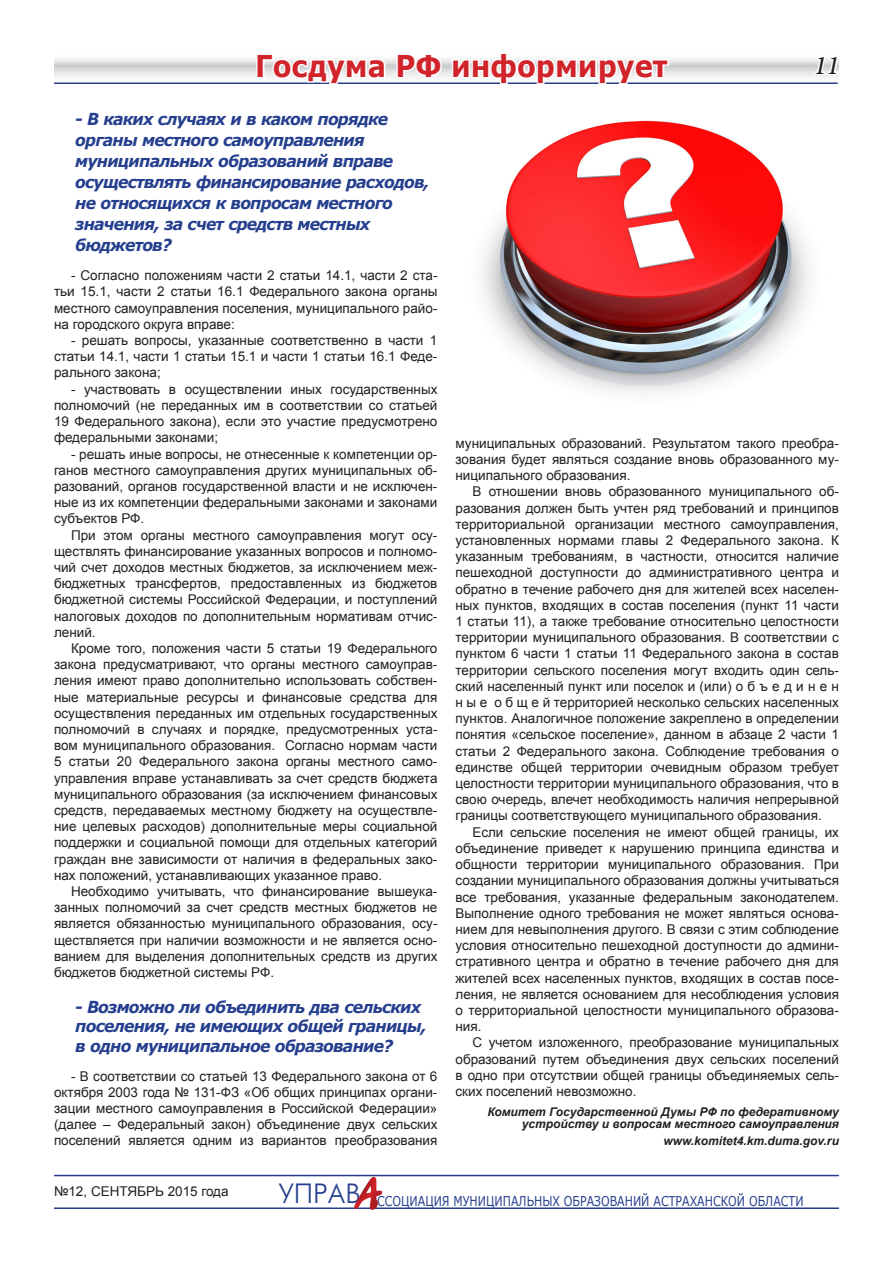
<style>
.page{position:relative;width:893px;height:1263px;background:#fff}
.page>*{position:absolute;margin:0;border:0;box-sizing:border-box;transform-origin:0 0}
.t1{font:44.7px "Tagir CTT";color:#d1232a}
.t2{font:700 30px "Verdana";color:#d1232a;scale:.91 1}
.t3{font:italic 500 27px "Minion Pro";color:#231f20}
.t4{font:italic 700 16.5px/21px "Verdana";letter-spacing:-.05em;color:#253f8e;scale:.95 1}
.t5{font:13.5px/16.2px "Arial";color:#231f20;text-align:justify}
.t6{font:13.5px "Verdana";color:#253f8e;scale:.82 1}
.t7{font:italic 700 12px/12px "Arial";color:#231f20;text-align:right}
</style>
<div class="page">
<hr style="left:54px;top:1175px;width:785px;height:1px;background:#253f8e">
<svg style="left:54px;top:59px;width:784px;height:25px"></svg>
<svg style="left:812px;top:59px;width:27px;height:18px"></svg>
<hr style="left:54px;top:1207px;width:785px;height:2px;background:#253f8e">
<div style="left:346px;top:1165px;width:58px;height:63px;background:#231f20;opacity:.5"></div>
<svg style="left:255px;top:59px;width:132px;height:25px"></svg>
<svg style="left:395px;top:59px;width:49px;height:21px"></svg>
<svg style="left:450px;top:59px;width:221px;height:25px"></svg>
<img style="left:481px;top:120px;width:330px;height:274px">
<h2 class="t2" style="left:255px;top:47px;width:455px">Госдума РФ информирует</h2>
<p class="t4" style="left:75px;top:108px;width:374px">- В каких случаях и в каком порядке органы местного самоуправления муниципальных образований вправе осуществлять финансирование расходов, не относящихся к вопросам местного значения, за счет средств местных бюджетов?</p>
<p class="t5" style="left:54px;top:268px;width:385px;text-indent:17px">- Согласно положениям части 2 статьи 14.1, части 2 ста&shy;тьи 15.1, части 2 статьи 16.1 Федерального закона органы местного самоуправления поселения, муниципального райо&shy;на городского округа вправе:</p>
<p class="t5" style="left:54px;top:332px;width:385px;text-indent:17px">- решать вопросы, указанные соответственно в части 1 статьи 14.1, части 1 статьи 15.1 и части 1 статьи 16.1 Феде&shy;рального закона;</p>
<p class="t5" style="left:54px;top:381px;width:385px;text-indent:17px">- участвовать в осуществлении иных государственных полномочий (не переданных им в соответствии со статьей 19 Федерального закона), если это участие предусмотрено федеральными законами;</p>
<p class="t5" style="left:54px;top:446px;width:385px;text-indent:17px">- решать иные вопросы, не отнесенные к компетенции ор&shy;ганов местного самоуправления других муниципальных об&shy;разований, органов государственной власти и не исключен&shy;ные из их компетенции федеральными законами и законами субъектов РФ.</p>
<p class="t5" style="left:54px;top:527px;width:385px;text-indent:17px">При этом органы местного самоуправления могут осу&shy;ществлять финансирование указанных вопросов и полномо&shy;чий счет доходов местных бюджетов, за исключением меж&shy;бюджетных трансфертов, предоставленных из бюджетов бюджетной системы Российской Федерации, и поступлений налоговых доходов по дополнительным нормативам отчис&shy;лений.</p>
<p class="t5" style="left:54px;top:640px;width:385px;text-indent:17px">Кроме того, положения части 5 статьи 19 Федерального закона предусматривают, что органы местного самоуправ&shy;ления имеют право дополнительно использовать собствен&shy;ные материальные ресурсы и финансовые средства для осуществления переданных им отдельных государственных полномочий в случаях и порядке, предусмотренных уста&shy;вом муниципального образования. Согласно нормам части 5 статьи 20 Федерального закона органы местного само&shy;управления вправе устанавливать за счет средств бюджета муниципального образования (за исключением финансовых средств, передаваемых местному бюджету на осуществле&shy;ние целевых расходов) дополнительные меры социальной поддержки и социальной помощи для отдельных категорий граждан вне зависимости от наличия в федеральных зако&shy;нах положений, устанавливающих указанное право.</p>
<p class="t5" style="left:54px;top:883px;width:385px;text-indent:17px">Необходимо учитывать, что финансирование вышеука&shy;занных полномочий за счет средств местных бюджетов не является обязанностью муниципального образования, осу&shy;ществляется при наличии возможности и не является осно&shy;ванием для выделения дополнительных средств из других бюджетов бюджетной системы РФ.</p>
<p class="t4" style="left:75px;top:996px;width:371px;line-height:19.5px">- Возможно ли объединить два сельских поселения, не имеющих общей границы, в одно муниципальное образование?</p>
<p class="t5" style="left:54px;top:1068px;width:385px;text-indent:17px">- В соответствии со статьей 13 Федерального закона от 6 октября 2003 года № 131-ФЗ «Об общих принципах органи&shy;зации местного самоуправления в Российской Федерации» (далее – Федеральный закон) объединение двух сельских поселений является одним из вариантов преобразования</p>
<h3 class="t3" style="left:814px;top:46px;width:27px">11</h3>
<p class="t5" style="left:455px;top:435px;width:385px">муниципальных образований. Результатом такого преобра&shy;зования будет являться создание вновь образованного му&shy;ниципального образования.</p>
<p class="t5" style="left:455px;top:484px;width:385px;text-indent:17px">В отношении вновь образованного муниципального об&shy;разования должен быть учтен ряд требований и принципов территориальной организации местного самоуправления, установленных нормами главы 2 Федерального закона. К указанным требованиям, в частности, относится наличие пешеходной доступности до административного центра и обратно в течение рабочего дня для жителей всех населен&shy;ных пунктов, входящих в состав поселения (пункт 11 части 1 статьи 11), а также требование относительно целостности территории муниципального образования. В соответствии с пунктом 6 части 1 статьи 11 Федерального закона в состав территории сельского поселения могут входить один сель&shy;ский населенный пункт или поселок и (или) о б ъ е д и н е н н ы е о б щ е й территорией несколько сельских населенных пунктов. Аналогичное положение закреплено в определении понятия «сельское поселение», данном в абзаце 2 части 1 статьи 2 Федерального закона. Соблюдение требования о единстве общей территории очевидным образом требует целостности территории муниципального образования, что в свою очередь, влечет необходимость наличия непрерывной границы соответствующего муниципального образования.</p>
<p class="t5" style="left:455px;top:824px;width:385px;text-indent:17px">Если сельские поселения не имеют общей границы, их объединение приведет к нарушению принципа единства и общности территории муниципального образования. При создании муниципального образования должны учитываться все требования, указанные федеральным законодателем.<br>Выполнение одного требования не может являться основа&shy;нием для невыполнения другого. В связи с этим соблюдение условия относительно пешеходной доступности до админи&shy;стративного центра и обратно в течение рабочего дня для жителей всех населенных пунктов, входящих в состав посе&shy;ления, не является основанием для несоблюдения условия о территориальной целостности муниципального образова&shy;ния.</p>
<p class="t5" style="left:455px;top:1034px;width:385px;text-indent:17px">С учетом изложенного, преобразование муниципальных образований путем объединения двух сельских поселений в одно при отсутствии общей границы объединяемых сель&shy;ских поселений невозможно.</p>
<p class="t7" style="left:487px;top:1107px;width:353px">Комитет Государственной Думы РФ по федеративному устройству и вопросам местного самоуправления</p>
<p class="t7" style="left:663px;top:1135px;width:177px">www.komitet4.km.duma.gov.ru</p>
<p class="t5" style="left:54px;top:1183px;width:176px">№12, сентябрь 2015 года</p>
<h1 class="t1" style="left:354px;top:1166px;width:26px">А</h1>
<p class="t6" style="left:279px;top:1192px;width:642px"><sup>УПРАВ</sup> ссоциация муниципальных образований Астраханской области</p>
</div>
